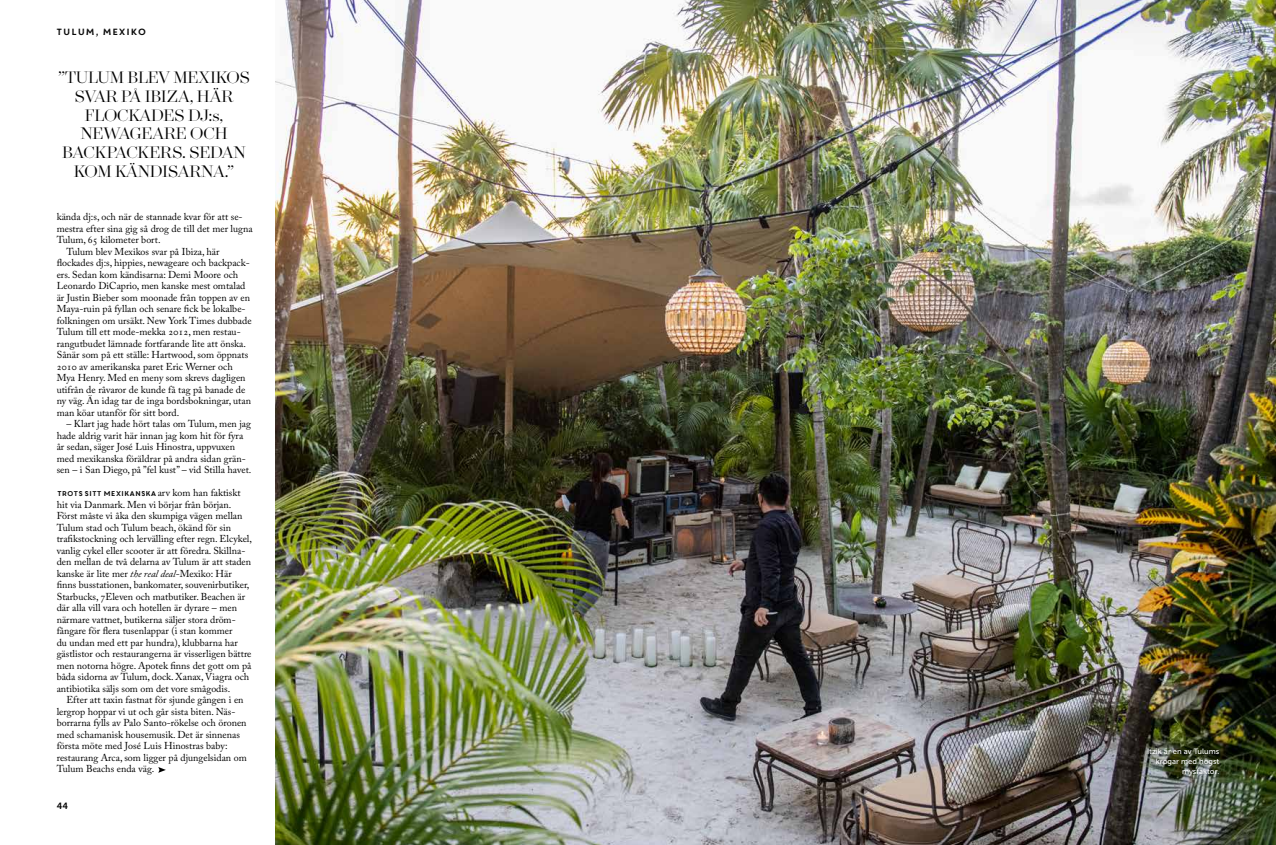
<style>
.page{position:relative;width:1276px;height:845px;background:#fff}
.page>*{position:absolute;margin:0;border:0;box-sizing:border-box;transform-origin:0 0}
.t1{font:300 19px/18.7px "Surveyor Fine";letter-spacing:-.02em;color:#000;text-align:center}
.t2{font:10px/11.5px "Adobe Caslon Pro";color:#000}
.t3{font:9px "Core Circus Rough";letter-spacing:-.05em;color:#000}
.t4{font:9px "Museo Sans 700";color:#000}
.t5{font:7.7px/10px "Museo Sans 500";color:#fff;text-align:right}
.t6{font:7px "Core Circus Rough";letter-spacing:-.1em;color:#000}
.s1{font-family:"Adobe Caslon Pro";font-size:10px}
.s2{font-style:italic}
</style>
<div class="page">
<img style="left:276px;top:0;width:1000px;height:845px">
<svg style="left:158px;top:767px;width:8px;height:6px"></svg>
<p class="t3" style="left:56px;top:25px;width:92px">TULUM, MEXIKO</p>
<h1 class="t1" style="left:58px;top:68px;width:193px">”TULUM BLEV MEXIKOS<br>SVAR PÅ IBIZA, HÄR<br>FLOCKADES DJ:s,<br>NEWAGEARE OCH<br>BACKPACKERS. SEDAN<br>KOM KÄNDISARNA.”</h1>
<p class="t2" style="left:57px;top:211px;width:187px">kända dj:s, och när de stannade kvar för att se-</p>
<p class="t2" style="left:57px;top:222px;width:197px">mestra efter sina gig så drog de till det mer lugna</p>
<p class="t2" style="left:57px;top:234px;width:105px">Tulum, 65 kilometer bort.</p>
<p class="t2" style="left:66px;top:245px;width:155px">Tulum blev Mexikos svar på Ibiza, här</p>
<p class="t2" style="left:57px;top:257px;width:195px">flockades dj:s, hippies, newageare och backpack-</p>
<p class="t2" style="left:57px;top:268px;width:183px">ers. Sedan kom kändisarna: Demi Moore och</p>
<p class="t2" style="left:57px;top:280px;width:190px">Leonardo DiCaprio, men kanske mest omtalad</p>
<p class="t2" style="left:57px;top:291px;width:195px">är Justin Bieber som moonade från toppen av en</p>
<p class="t2" style="left:57px;top:303px;width:190px">Maya-ruin på fyllan och senare fick be lokalbe-</p>
<p class="t2" style="left:57px;top:314px;width:196px">folkningen om ursäkt. New York Times dubbade</p>
<p class="t2" style="left:57px;top:326px;width:185px">Tulum till ett mode-mekka 2012, men restau-</p>
<p class="t2" style="left:57px;top:337px;width:191px">rangutbudet lämnade fortfarande lite att önska.</p>
<p class="t2" style="left:57px;top:349px;width:193px">Sånär som på ett ställe: Hartwood, som öppnats</p>
<p class="t2" style="left:57px;top:360px;width:178px">2010 av amerikanska paret Eric Werner och</p>
<p class="t2" style="left:57px;top:372px;width:190px">Mya Henry. Med en meny som skrevs dagligen</p>
<p class="t2" style="left:57px;top:383px;width:190px">utifrån de råvaror de kunde få tag på banade de</p>
<p class="t2" style="left:57px;top:395px;width:196px">ny väg. Än idag tar de inga bordsbokningar, utan</p>
<p class="t2" style="left:57px;top:406px;width:124px">man köar utanför för sitt bord.</p>
<p class="t2" style="left:57px;top:418px;width:196px;text-indent:10px">– Klart jag hade hört talas om Tulum, men jag hade aldrig varit här innan jag kom hit för fyra år sedan, säger José Luis Hinostra, uppvuxen med mexikanska föräldrar på andra sidan grän&shy;sen – i San Diego, på ”fel kust” – vid Stilla havet.</p>
<p class="t6" style="left:57px;top:489px;width:185px">TROTS SITT MEXIKANSKA <span class="s1">arv kom han faktiskt</span></p>
<p class="t2" style="left:57px;top:498px;width:197px">hit via Danmark. Men vi börjar från början.<br>Först måste vi åka den skumpiga vägen mellan Tulum stad och Tulum beach, ökänd för sin trafikstockning och lervälling efter regn. Elcykel, vanlig cykel eller scooter är att föredra. Skillna&shy;den mellan de två delarna av Tulum är att staden kanske är lite mer <span class="s2">the real deal</span>-Mexiko: Här finns busstationen, bankomater, souvenirbutiker, Starbucks, 7Eleven och matbutiker. Beachen är där alla vill vara och hotellen är dyrare – men närmare vattnet, butikerna säljer stora dröm&shy;fångare för flera tusenlappar (i stan kommer<br>du undan med ett par hundra), klubbarna har gästlistor och restaurangerna är visserligen bättre men notorna högre. Apotek finns det gott om på båda sidorna av Tulum, dock. Xanax, Viagra och antibiotika säljs som om det vore smågodis.</p>
<p class="t2" style="left:57px;top:694px;width:192px;text-indent:10px">Efter att taxin fastnat för sjunde gången i en lergrop hoppar vi ut och går sista biten. Näs&shy;borrarna fylls av Palo Santo-rökelse och öronen med schamanisk housemusik. Det är sinnenas första möte med José Luis Hinostras baby: restaurang Arca, som ligger på djungelsidan om Tulum Beachs enda väg.</p>
<p class="t4" style="left:57px;top:801px;width:13px">44</p>
<p class="t5" style="left:1147px;top:746px;width:74px">Itzik är en av Tulums krogar med högst mysfaktor.</p>
</div>
